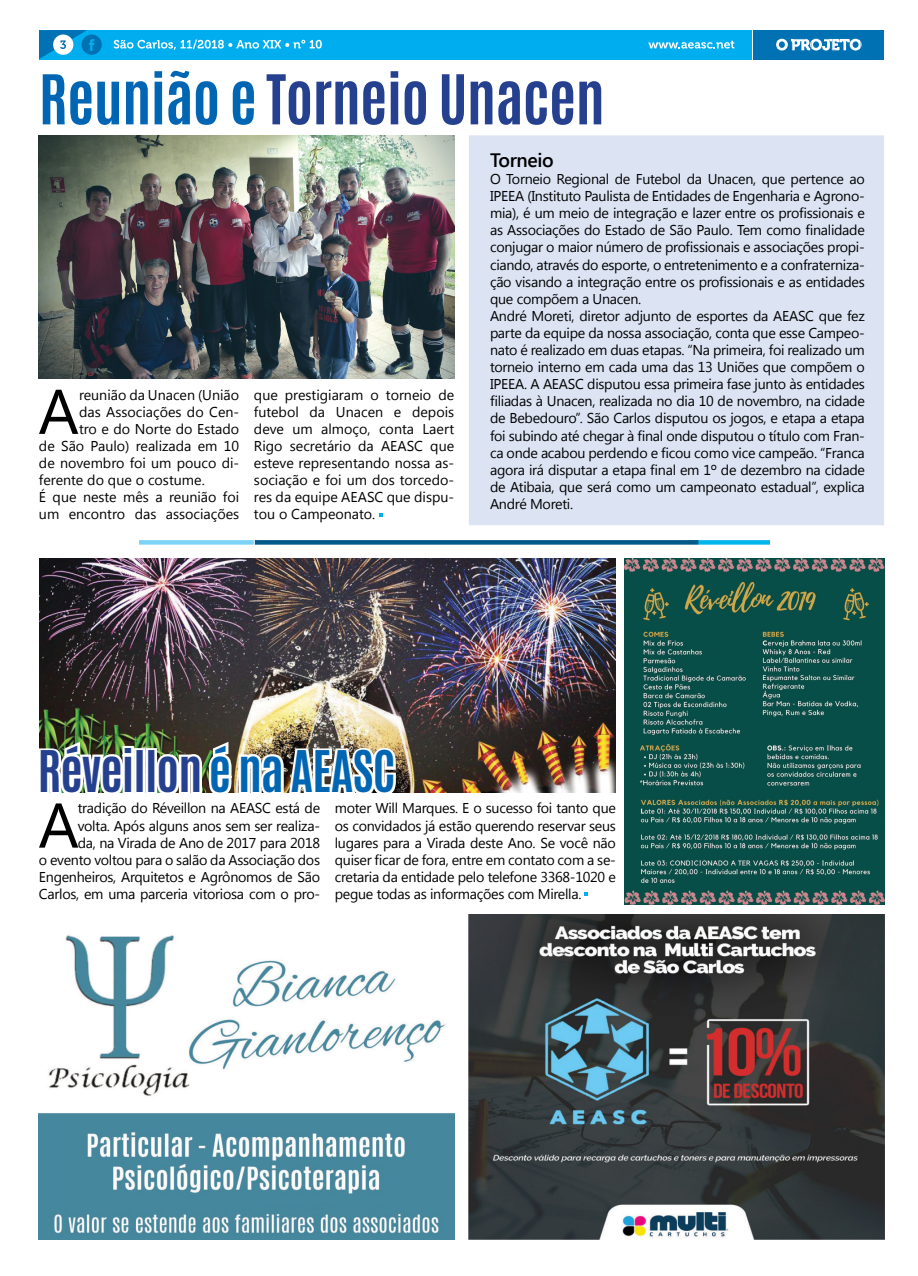
<style>
.page{position:relative;width:918px;height:1276px;background:#fff}
.page>*{position:absolute;margin:0;border:0;box-sizing:border-box;transform-origin:0 0}
.t1{font:63.1px "Segoe UI";color:#000}
.t2{font:700 58.3px "Antonio";letter-spacing:-.01em;color:#25408f}
.t3{font:700 47.9px "Antonio";letter-spacing:-.02em;color:#25408f}
.t4{font:600 19.4px "Segoe UI";letter-spacing:-.02em;color:#000}
.t5{font:14.2px/17.1px "Segoe UI";letter-spacing:-.02em;color:#000;text-align:justify}
.t6{font:14.2px "Segoe UI";color:#000}
.s1{color:#0066b3}
</style>
<div class="page">
<img style="left:39px;top:559px;width:576px;height:233px">
<div style="left:39px;top:30px;width:712px;height:29px;background:#00aeef"></div>
<div style="left:753px;top:30px;width:130px;height:29px;background:#0072b4"></div>
<svg style="left:648px;top:41px;width:86px;height:8px"></svg>
<svg style="left:114px;top:40px;width:208px;height:10px"></svg>
<svg style="left:776px;top:39px;width:85px;height:11px"></svg>
<svg style="left:39px;top:30px;width:63px;height:29px"></svg>
<img style="left:468px;top:914px;width:415px;height:325px">
<img style="left:39px;top:936px;width:415px;height:303px">
<div style="left:469px;top:136px;width:414px;height:388px;background:#dce4f4"></div>
<img style="left:39px;top:135px;width:415px;height:244px">
<svg style="left:39px;top:738px;width:97px;height:233px"></svg>
<div style="left:134px;top:748px;width:11px;height:47px;border:5px solid #fff"></div>
<div style="left:145px;top:748px;width:12px;height:47px;border:5px solid #fff"></div>
<svg style="left:154px;top:738px;width:245px;height:233px"></svg>
<img style="left:139px;top:540px;width:630px;height:4px">
<img style="left:624px;top:558px;width:259px;height:346px">
<svg style="left:379px;top:513px;width:3px;height:4px"></svg>
<svg style="left:584px;top:892px;width:4px;height:4px"></svg>
<h2 class="t2" style="left:39px;top:55px;width:567px"><span class="s1">Reunião e</span> Torneio Unacen</h2>
<h1 class="t1" style="left:38px;top:368px;width:42px">A</h1>
<p class="t6" style="left:79px;top:385px;width:162px">reunião da Unacen (União</p>
<p class="t6" style="left:79px;top:402px;width:162px">das Associações do Cen-</p>
<p class="t6" style="left:79px;top:419px;width:162px">tro e do Norte do Estado</p>
<p class="t6" style="left:39px;top:436px;width:202px">de São Paulo) realizada em 10</p>
<p class="t6" style="left:39px;top:453px;width:202px">de novembro foi um pouco di-</p>
<p class="t6" style="left:39px;top:470px;width:167px">ferente do que o costume.</p>
<p class="t6" style="left:39px;top:487px;width:202px">É que neste mês a reunião foi</p>
<p class="t6" style="left:39px;top:504px;width:202px">um encontro das associações</p>
<p class="t5" style="left:254px;top:385px;width:202px">que prestigiaram o torneio de futebol da Unacen e depois deve um almoço, conta Laert Rigo secretário da AEASC que esteve representando nossa as&shy;sociação e foi um dos torcedo&shy;res da equipe AEASC que dispu&shy;tou o Campeonato.</p>
<h3 class="t4" style="left:490px;top:146px;width:65px">Torneio</h3>
<p class="t5" style="left:490px;top:170px;width:376px;text-align:left">O Torneio Regional de Futebol da Unacen, que pertence ao IPEEA (Instituto Paulista de Entidades de Engenharia e Agrono&shy;mia), é um meio de integração e lazer entre os profissionais e as Associações do Estado de São Paulo. Tem como finalidade conjugar o maior número de profissionais e associações propi&shy;ciando, através do esporte, o entretenimento e a confraterniza&shy;ção visando a integração entre os profissionais e as entidades que compõem a Unacen.<br>André Moreti, diretor adjunto de esportes da AEASC que fez parte da equipe da nossa associação, conta que esse Campeo&shy;nato é realizado em duas etapas. “Na primeira, foi realizado um torneio interno em cada uma das 13 Uniões que compõem o IPEEA. A AEASC disputou essa primeira fase junto às entidades filiadas à Unacen, realizada no dia 10 de novembro, na cidade de Bebedouro”. São Carlos disputou os jogos, e etapa a etapa foi subindo até chegar à final onde disputou o título com Fran&shy;ca onde acabou perdendo e ficou como vice campeão. “Franca agora irá disputar a etapa final em 1º de dezembro na cidade de Atibaia, que será como um campeonato estadual”, explica André Moreti.</p>
<h3 class="t3" style="left:38px;top:735px;width:359px">Réveillon <span class="s1">é na AEASC</span></h3>
<p class="t5" style="left:39px;top:799px;width:282px;text-align:right">tradição do Réveillon na AEASC está de<br>volta. Após alguns anos sem ser realiza-<br>da, na Virada de Ano de 2017 para 2018<br>o evento voltou para o salão da Associação dos Engenheiros, Arquitetos e Agrônomos de São Carlos, em uma parceria vitoriosa com o pro-</p>
<p class="t5" style="left:334px;top:799px;width:282px">moter Will Marques. E o sucesso foi tanto que os convidados já estão querendo reservar seus lugares para a Virada deste Ano. Se você não quiser ficar de fora, entre em contato com a se&shy;cretaria da entidade pelo telefone 3368-1020 e pegue todas as informações com Mirella.</p>
<h1 class="t1" style="left:38px;top:781px;width:42px">A</h1>
</div>
